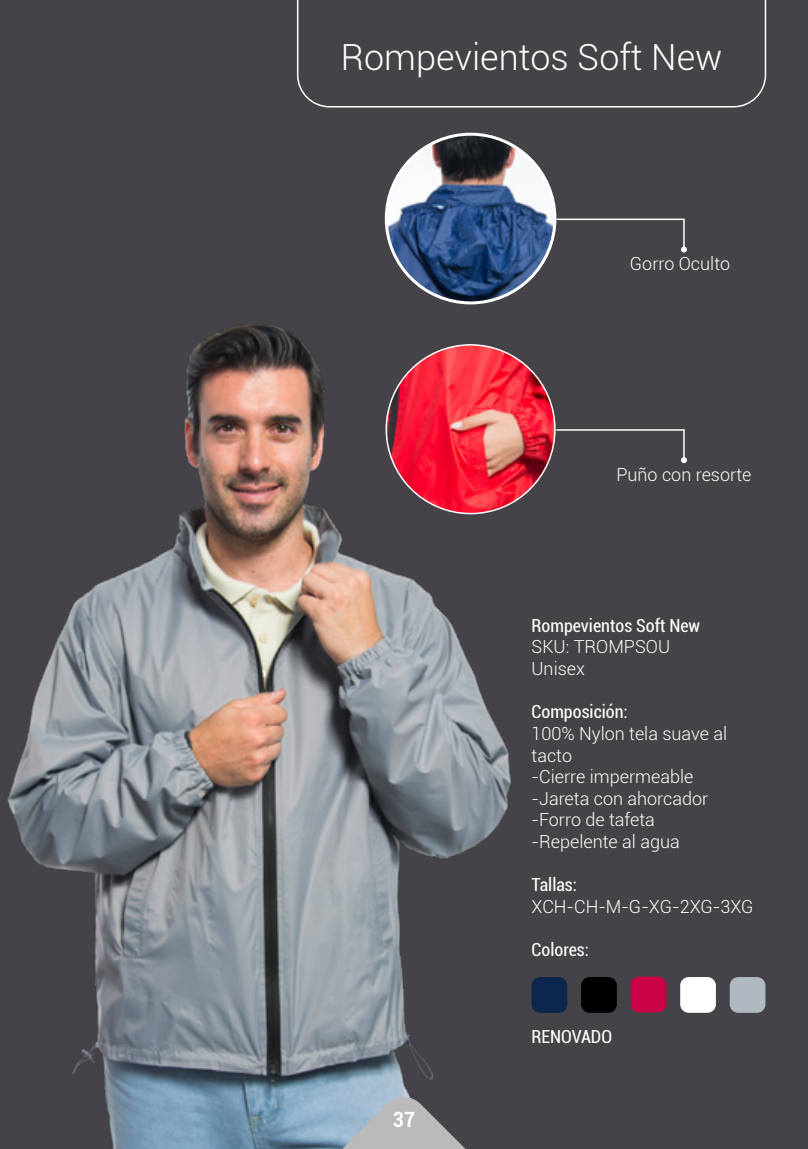
<style>
.page{position:relative;width:808px;height:1149px;background:#fff}
.page>*{position:absolute;margin:0;border:0;box-sizing:border-box;transform-origin:0 0}
.t1{font:300 36px "Roboto";color:#fff}
.t2{font:700 condensed 21px "Roboto";color:#fff}
.t3{font:300 18px/21.6px "Roboto";color:#fff}
.t4{font:condensed 18px "Roboto";color:#fff}
</style>
<div class="page">
<div style="left:0;top:0;width:808px;height:1148px;background:#454248"></div>
<img style="left:386px;top:345px;width:169px;height:168px;border-radius:84px">
<img style="left:386px;top:134px;width:169px;height:169px;border-radius:84px">
<svg style="left:555px;top:218px;width:132px;height:34px"></svg>
<svg style="left:555px;top:428px;width:132px;height:35px"></svg>
<img style="left:7px;top:264px;width:524px;height:884px">
<svg style="left:296px;top:0;width:471px;height:108px"></svg>
<div style="left:531px;top:976px;width:36px;height:36px;background:#0c274c;border-radius:9px"></div>
<div style="left:581px;top:976px;width:36px;height:36px;background:#000;border-radius:9px"></div>
<div style="left:730px;top:976px;width:35px;height:36px;background:#b0b9c2;border-radius:9px"></div>
<div style="left:680px;top:976px;width:36px;height:36px;background:#fff;border-radius:9px"></div>
<div style="left:631px;top:976px;width:35px;height:36px;background:#ca0147;border-radius:9px"></div>
<svg style="left:330px;top:1094px;width:148px;height:54px"></svg>
<h1 class="t1" style="left:341px;top:32px;width:383px">Rompevientos Soft New</h1>
<p class="t3" style="left:630px;top:252px;width:102px">Gorro Oculto</p>
<p class="t3" style="left:616px;top:463px;width:137px">Puño con resorte</p>
<p class="t4" style="left:531px;top:612px;width:170px">Rompevientos Soft New</p>
<p class="t3" style="left:531px;top:635px;width:140px">SKU: TROMPSOU<br>Unisex</p>
<p class="t4" style="left:531px;top:699px;width:98px">Composición:</p>
<p class="t3" style="left:531px;top:722px;width:197px">100% Nylon tela suave al tacto<br>-Cierre impermeable -Jareta con ahorcador -Forro de tafeta -Repelente al agua</p>
<p class="t4" style="left:531px;top:872px;width:47px">Tallas:</p>
<p class="t3" style="left:531px;top:894px;width:224px">XCH-CH-M-G-XG-2XG-3XG</p>
<p class="t4" style="left:531px;top:936px;width:59px">Colores:</p>
<p class="t2" style="left:393px;top:1104px;width:24px">37</p>
<p class="t4" style="left:531px;top:1023px;width:82px">RENOVADO</p>
</div>
